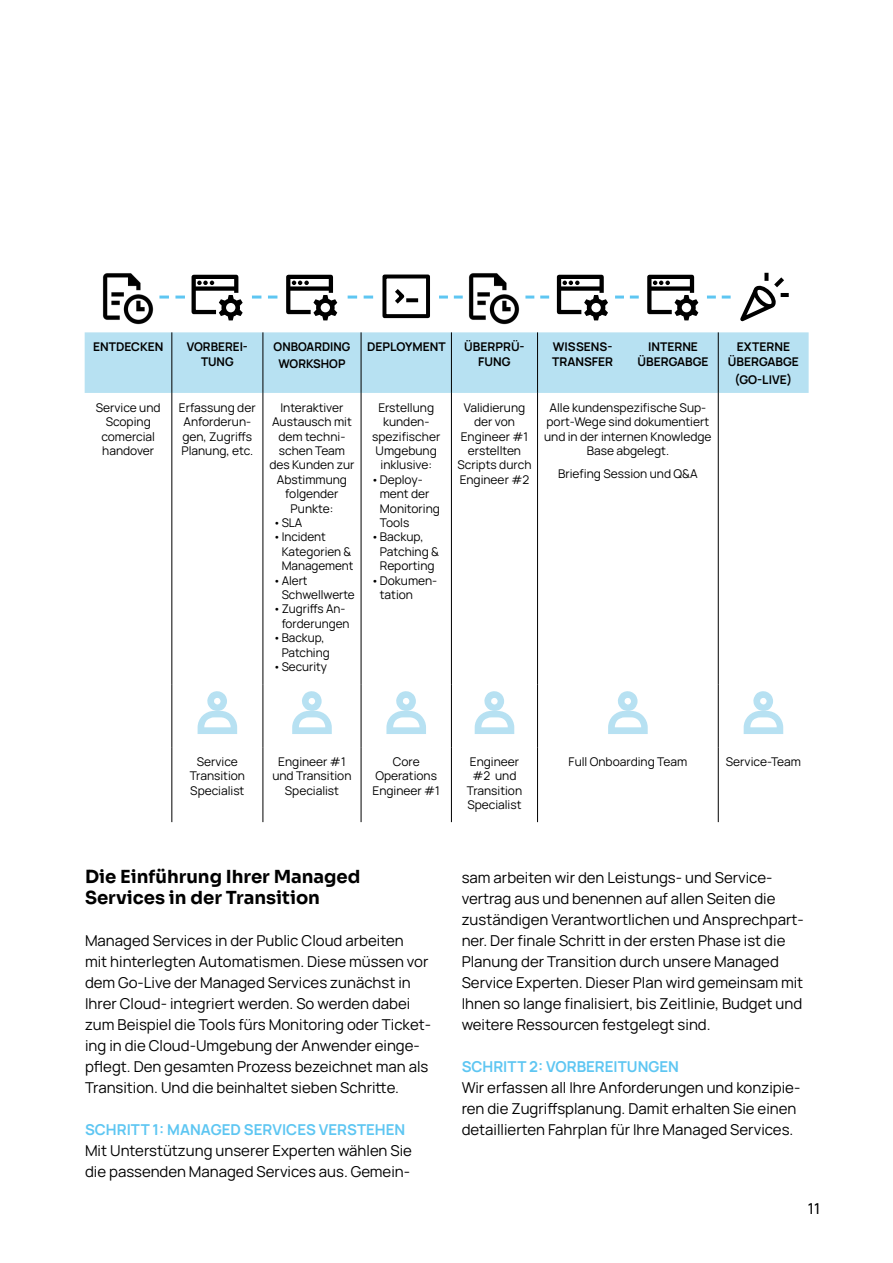
<style>
.page{position:relative;width:893px;height:1263px;background:#fff}
.page>*{position:absolute;margin:0;border:0;box-sizing:border-box;transform-origin:0 0}
.t1{font:700 18px/21px "Sora";color:#000}
.t2{font:15px/21px "Manrope";color:#000}
.t3{font:700 15px "Manrope";color:#5ec6f2}
.t4{font:500 15px "Manrope";color:#000}
.t5{font:12px/14.4px "Manrope";color:#000;text-align:center}
.t6{font:700 12px/15px "Manrope";color:#000;text-align:center}
</style>
<div class="page">
<div style="left:85px;top:332px;width:724px;height:61px;background:#b7e1f2"></div>
<hr style="left:171px;top:332px;width:1px;height:61px;background:#000">
<hr style="left:263px;top:332px;width:1px;height:61px;background:#000">
<hr style="left:361px;top:332px;width:1px;height:61px;background:#000">
<hr style="left:451px;top:332px;width:1px;height:61px;background:#000">
<hr style="left:537px;top:332px;width:1px;height:61px;background:#000">
<hr style="left:718px;top:332px;width:1px;height:61px;background:#000">
<hr style="left:171px;top:393px;width:1px;height:291px;background:#000">
<hr style="left:263px;top:393px;width:1px;height:291px;background:#000">
<hr style="left:361px;top:393px;width:1px;height:291px;background:#000">
<hr style="left:451px;top:393px;width:1px;height:291px;background:#000">
<hr style="left:537px;top:393px;width:1px;height:291px;background:#000">
<hr style="left:718px;top:393px;width:1px;height:291px;background:#000">
<hr style="left:171px;top:684px;width:1px;height:63px;background:#000">
<hr style="left:263px;top:684px;width:1px;height:63px;background:#000">
<hr style="left:361px;top:684px;width:1px;height:63px;background:#000">
<hr style="left:451px;top:684px;width:1px;height:63px;background:#000">
<hr style="left:537px;top:684px;width:1px;height:63px;background:#000">
<hr style="left:718px;top:684px;width:1px;height:63px;background:#000">
<hr style="left:171px;top:747px;width:1px;height:75px;background:#000">
<hr style="left:263px;top:747px;width:1px;height:75px;background:#000">
<hr style="left:361px;top:747px;width:1px;height:75px;background:#000">
<hr style="left:451px;top:747px;width:1px;height:75px;background:#000">
<hr style="left:537px;top:747px;width:1px;height:75px;background:#000">
<hr style="left:718px;top:747px;width:1px;height:75px;background:#000">
<img style="left:102px;top:273px;width:52px;height:52px">
<svg style="left:192px;top:275px;width:51px;height:45px"></svg>
<svg style="left:286px;top:275px;width:51px;height:45px"></svg>
<div style="left:382px;top:275px;width:48px;height:43px;border:4px solid #000"></div>
<svg style="left:408px;top:298px;width:10px;height:4px"></svg>
<svg style="left:395px;top:289px;width:13px;height:15px"></svg>
<img style="left:468px;top:273px;width:52px;height:52px">
<svg style="left:557px;top:275px;width:51px;height:45px"></svg>
<svg style="left:647px;top:275px;width:51px;height:45px"></svg>
<svg style="left:198px;top:691px;width:39px;height:43px"></svg>
<svg style="left:292px;top:691px;width:40px;height:43px"></svg>
<svg style="left:386px;top:691px;width:40px;height:43px"></svg>
<svg style="left:475px;top:691px;width:39px;height:43px"></svg>
<svg style="left:608px;top:691px;width:40px;height:43px"></svg>
<svg style="left:744px;top:691px;width:39px;height:43px"></svg>
<svg style="left:159px;top:296px;width:26px;height:3px"></svg>
<svg style="left:252px;top:296px;width:25px;height:3px"></svg>
<svg style="left:348px;top:296px;width:25px;height:3px"></svg>
<svg style="left:439px;top:296px;width:24px;height:3px"></svg>
<svg style="left:525px;top:296px;width:24px;height:3px"></svg>
<svg style="left:615px;top:296px;width:24px;height:3px"></svg>
<svg style="left:707px;top:296px;width:24px;height:3px"></svg>
<svg style="left:740px;top:273px;width:49px;height:49px"></svg>
<p class="t6" style="left:93px;top:339px;width:72px">ENTDECKEN</p>
<p class="t6" style="left:187px;top:339px;width:63px">VORBEREI-<br>TUNG</p>
<p class="t6" style="left:274px;top:338px;width:78px;line-height:17.1px">ONBOARDING<br>WORKSHOP</p>
<p class="t6" style="left:367px;top:339px;width:80px">DEPLOYMENT</p>
<p class="t6" style="left:464px;top:339px;width:62px">ÜBERPRÜ-<br>FUNG</p>
<p class="t6" style="left:552px;top:339px;width:62px;text-align:left">WISSENS-<br>TRANSFER</p>
<p class="t6" style="left:637px;top:339px;width:73px">INTERNE<br>ÜBERGABGE</p>
<p class="t6" style="left:728px;top:339px;width:73px">EXTERNE<br>ÜBERGABGE</p>
<p class="t6" style="left:735px;top:372px;width:59px">(GO-LIVE)</p>
<p class="t5" style="left:96px;top:400px;width:66px">Service und<br>Scoping comercial handover</p>
<p class="t5" style="left:179px;top:400px;width:78px;text-align:left">Erfassung der<br>Anforderun&shy;gen, Zugriffs<br>Planung, etc.</p>
<p class="t5" style="left:269px;top:400px;width:87px">Interaktiver<br>Austausch mit dem techni&shy;schen Team des Kunden zur<br>Abstimmung folgender<br>Punkte:</p>
<p class="t5" style="left:273px;top:515px;width:31px">•SLA</p>
<p class="t5" style="left:282px;top:529px;width:73px;text-align:left;text-indent:-9px">•Incident<br>Kategorien &amp;<br>Management</p>
<p class="t5" style="left:282px;top:572px;width:75px;text-align:left;text-indent:-9px">•Alert<br>Schwellwerte</p>
<p class="t5" style="left:282px;top:601px;width:69px;text-align:left;text-indent:-9px">•Zugriffs An&shy;forderungen</p>
<p class="t5" style="left:282px;top:630px;width:50px;text-align:left;text-indent:-9px">•Backup,<br>Patching</p>
<p class="t5" style="left:273px;top:659px;width:55px">•Security</p>
<p class="t5" style="left:372px;top:400px;width:70px">Erstellung kunden&shy;spezifischer<br>Umgebung inklusive:</p>
<p class="t5" style="left:380px;top:472px;width:62px;text-align:left;text-indent:-9px">•Deploy&shy;ment der<br>Monitoring<br>Tools</p>
<p class="t5" style="left:380px;top:529px;width:61px;text-align:left;text-indent:-9px">•Backup,<br>Patching &amp;<br>Reporting</p>
<p class="t5" style="left:380px;top:572px;width:59px;text-align:left;text-indent:-9px">•Dokumen&shy;tation</p>
<p class="t5" style="left:457px;top:400px;width:75px">Validierung der von<br>Engineer #1 erstellten<br>Scripts durch<br>Engineer #2</p>
<p class="t5" style="left:544px;top:400px;width:169px">Alle kundenspezifische Sup&shy;port-Wege sind dokumentiert und in der internen Knowledge<br>Base abgelegt.</p>
<p class="t5" style="left:558px;top:466px;width:141px">Briefing Session und Q&amp;A</p>
<p class="t5" style="left:190px;top:754px;width:57px">Service<br>Transition<br>Specialist</p>
<p class="t5" style="left:272px;top:754px;width:81px">Engineer #1 und Transition<br>Specialist</p>
<p class="t5" style="left:372px;top:754px;width:69px">Core<br>Operations<br>Engineer #1</p>
<p class="t5" style="left:467px;top:754px;width:57px">Engineer #2 und<br>Transition<br>Specialist</p>
<p class="t5" style="left:569px;top:754px;width:120px">Full Onboarding Team</p>
<p class="t5" style="left:726px;top:754px;width:77px">Service-Team</p>
<p class="t1" style="left:85px;top:864px;width:277px">Die Einführung Ihrer Managed<br>Services in der Transition</p>
<p class="t2" style="left:85px;top:929px;width:348px">Managed Services in der Public Cloud arbeiten<br>mit hinterlegten Automatismen. Diese müssen vor dem Go-Live der Managed Services zunächst in Ihrer Cloud- integriert werden. So werden dabei zum Beispiel die Tools fürs Monitoring oder Ticket&shy;ing in die Cloud-Umgebung der Anwender einge&shy;pflegt. Den gesamten Prozess bezeichnet man als Transition. Und die beinhaltet sieben Schritte.</p>
<p class="t3" style="left:85px;top:1119px;width:322px">SCHRITT 1: MANAGED SERVICES VERSTEHEN</p>
<p class="t2" style="left:85px;top:1139px;width:328px">Mit Unterstützung unserer Experten wählen Sie die passenden Managed Services aus. Gemein-</p>
<p class="t2" style="left:462px;top:866px;width:344px">sam arbeiten wir den Leistungs- und Service&shy;vertrag aus und benennen auf allen Seiten die zuständigen Verantwortlichen und Ansprechpart&shy;ner. Der finale Schritt in der ersten Phase ist die Planung der Transition durch unsere Managed Service Experten. Dieser Plan wird gemeinsam mit Ihnen so lange finalisiert, bis Zeitlinie, Budget und weitere Ressourcen festgelegt sind.</p>
<p class="t3" style="left:462px;top:1056px;width:219px">SCHRITT 2: VORBEREITUNGEN</p>
<p class="t2" style="left:462px;top:1076px;width:340px">Wir erfassen all Ihre Anforderungen und konzipie&shy;ren die Zugriffsplanung. Damit erhalten Sie einen detaillierten Fahrplan für Ihre Managed Services.</p>
<p class="t4" style="left:808px;top:1198px;width:14px">11</p>
</div>
